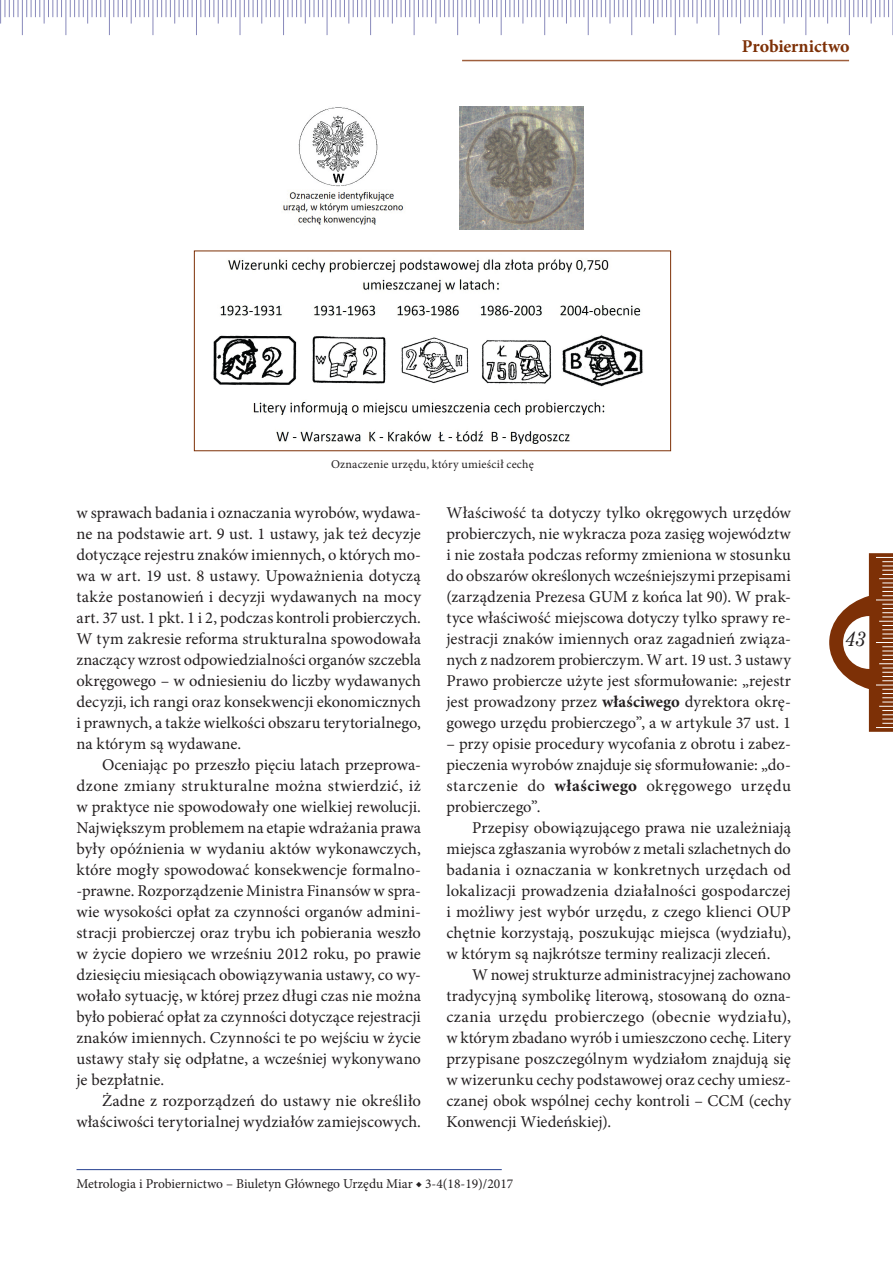
<style>
.page{position:relative;width:893px;height:1263px;background:#fff}
.page>*{position:absolute;margin:0;border:0;box-sizing:border-box;transform-origin:0 0}
.t1{font:italic 21px "Century Schoolbook";color:#231f20;scale:.9 1}
.t2{font:700 18px "Minion Pro";letter-spacing:-.01em;color:#7d3006}
.teksty{font:16.5px/21px "Minion Pro";letter-spacing:.005em;color:#231f20;text-align:justify}
.t3{font:13.5px "Minion Pro";color:#231f20}
.podpis_zdjęć{font:12px "Minion Pro";letter-spacing:.02em;color:#231f20}
.s1{font-weight:700}
</style>
<div class="page">
<hr style="left:462px;top:60px;width:387px;height:1px;background:#9f5f3d">
<hr style="left:77px;top:1169px;width:425px;height:1px;background:#25408f">
<svg style="left:829px;top:553px;width:64px;height:179px"></svg>
<img style="left:213px;top:259px;width:430px;height:185px">
<img style="left:283px;top:107px;width:121px;height:118px">
<img style="left:460px;top:106px;width:124px;height:124px">
<svg style="left:0;top:0;width:19px;height:24px"></svg>
<hr style="left:22px;top:0;width:1px;height:35px;background:#8889bb">
<svg style="left:26px;top:0;width:36px;height:24px"></svg>
<hr style="left:66px;top:0;width:1px;height:35px;background:#8889bb">
<svg style="left:70px;top:0;width:36px;height:24px"></svg>
<hr style="left:109px;top:0;width:1px;height:35px;background:#8889bb">
<svg style="left:114px;top:0;width:35px;height:24px"></svg>
<hr style="left:153px;top:0;width:1px;height:35px;background:#8889bb">
<svg style="left:157px;top:0;width:36px;height:24px"></svg>
<hr style="left:196px;top:0;width:1px;height:35px;background:#8889bb">
<svg style="left:201px;top:0;width:35px;height:24px"></svg>
<hr style="left:240px;top:0;width:1px;height:35px;background:#8889bb">
<svg style="left:244px;top:0;width:36px;height:24px"></svg>
<hr style="left:283px;top:0;width:1px;height:35px;background:#8889bb">
<svg style="left:288px;top:0;width:35px;height:24px"></svg>
<hr style="left:327px;top:0;width:1px;height:35px;background:#8889bb">
<svg style="left:331px;top:0;width:36px;height:24px"></svg>
<hr style="left:370px;top:0;width:1px;height:35px;background:#8889bb">
<svg style="left:375px;top:0;width:35px;height:24px"></svg>
<hr style="left:414px;top:0;width:1px;height:35px;background:#8889bb">
<svg style="left:418px;top:0;width:36px;height:24px"></svg>
<hr style="left:457px;top:0;width:1px;height:35px;background:#8889bb">
<svg style="left:462px;top:0;width:36px;height:24px"></svg>
<hr style="left:501px;top:0;width:1px;height:35px;background:#8889bb">
<svg style="left:505px;top:0;width:36px;height:24px"></svg>
<hr style="left:544px;top:0;width:1px;height:35px;background:#8889bb">
<svg style="left:549px;top:0;width:36px;height:24px"></svg>
<hr style="left:588px;top:0;width:1px;height:35px;background:#8889bb">
<svg style="left:592px;top:0;width:36px;height:24px"></svg>
<hr style="left:631px;top:0;width:1px;height:35px;background:#8889bb">
<svg style="left:636px;top:0;width:36px;height:24px"></svg>
<hr style="left:675px;top:0;width:1px;height:35px;background:#8889bb">
<svg style="left:679px;top:0;width:36px;height:24px"></svg>
<hr style="left:718px;top:0;width:1px;height:35px;background:#8889bb">
<svg style="left:723px;top:0;width:36px;height:24px"></svg>
<hr style="left:762px;top:0;width:1px;height:35px;background:#8889bb">
<svg style="left:766px;top:0;width:36px;height:24px"></svg>
<hr style="left:806px;top:0;width:1px;height:35px;background:#8889bb">
<svg style="left:810px;top:0;width:36px;height:24px"></svg>
<hr style="left:849px;top:0;width:1px;height:35px;background:#8889bb">
<svg style="left:853px;top:0;width:36px;height:24px"></svg>
<hr style="left:892px;top:0;width:1px;height:35px;background:#8889bb">
<p class="podpis_zdjęć" style="left:331px;top:456px;width:204px">Oznaczenie urzędu, który umieścił cechę</p>
<p class="t2" style="left:742px;top:34px;width:109px">Probiernictwo</p>
<p class="teksty" style="left:77px;top:502px;width:346px">w sprawach badania i oznaczania wyrobów, wydawa&shy;ne na podstawie art. 9 ust. 1 ustawy, jak też decyzje dotyczące rejestru znaków imiennych, o których mo&shy;wa w art. 19 ust. 8 ustawy. Upoważnienia dotyczą także postanowień i decyzji wydawanych na mocy art. 37 ust. 1 pkt. 1 i 2, podczas kontroli probierczych.<br>W tym zakresie reforma strukturalna spowodowała znaczący wzrost odpowiedzialności organów szczebla okręgowego – w odniesieniu do liczby wydawanych decyzji, ich rangi oraz konsekwencji ekonomicznych i prawnych, a także wielkości obszaru terytorialnego, na którym są wydawane.</p>
<p class="teksty" style="left:77px;top:754px;width:346px;text-indent:26px">Oceniając po przeszło pięciu latach przeprowa&shy;dzone zmiany strukturalne można stwierdzić, iż w praktyce nie spowodowały one wielkiej rewolucji.<br>Największym problemem na etapie wdrażania prawa były opóźnienia w wydaniu aktów wykonawczych, które mogły spowodować konsekwencje formalno--prawne. Rozporządzenie Ministra Finansów w spra&shy;wie wysokości opłat za czynności organów admini&shy;stracji probierczej oraz trybu ich pobierania weszło w życie dopiero we wrześniu 2012 roku, po prawie dziesięciu miesiącach obowiązywania ustawy, co wy&shy;wołało sytuację, w której przez długi czas nie można było pobierać opłat za czynności dotyczące rejestracji znaków imiennych. Czynności te po wejściu w życie ustawy stały się odpłatne, a wcześniej wykonywano je bezpłatnie.</p>
<p class="teksty" style="left:77px;top:1090px;width:346px;text-align:right">Żadne z rozporządzeń do ustawy nie określiło właściwości terytorialnej wydziałów zamiejscowych.</p>
<p class="teksty" style="left:446px;top:502px;width:346px">Właściwość ta dotyczy tylko okręgowych urzędów probierczych, nie wykracza poza zasięg województw i nie została podczas reformy zmieniona w stosunku do obszarów określonych wcześniejszymi przepisami (zarządzenia Prezesa GUM z końca lat 90). W prak&shy;tyce właściwość miejscowa dotyczy tylko sprawy re&shy;jestracji znaków imiennych oraz zagadnień związa&shy;nych z nadzorem probierczym. W art. 19 ust. 3 ustawy Prawo probiercze użyte jest sformułowanie: „rejestr jest prowadzony przez <span class="s1">właściwego</span> dyrektora okrę&shy;gowego urzędu probierczego”, a w artykule 37 ust. 1</p>
<p class="teksty" style="left:446px;top:733px;width:346px">– przy opisie procedury wycofania z obrotu i zabez&shy;pieczenia wyrobów znajduje się sformułowanie: „do&shy;starczenie do <span class="s1">właściwego</span> okręgowego urzędu probierczego”.</p>
<p class="teksty" style="left:446px;top:817px;width:346px;text-indent:26px">Przepisy obowiązującego prawa nie uzależniają miejsca zgłaszania wyrobów z metali szlachetnych do badania i oznaczania w konkretnych urzędach od lokalizacji prowadzenia działalności gospodarczej i możliwy jest wybór urzędu, z czego klienci OUP chętnie korzystają, poszukując miejsca (wydziału), w którym są najkrótsze terminy realizacji zleceń.</p>
<p class="teksty" style="left:446px;top:964px;width:346px;text-indent:26px">W nowej strukturze administracyjnej zachowano tradycyjną symbolikę literową, stosowaną do ozna&shy;czania urzędu probierczego (obecnie wydziału), w którym zbadano wyrób i umieszczono cechę. Litery przypisane poszczególnym wydziałom znajdują się w wizerunku cechy podstawowej oraz cechy umiesz&shy;czanej obok wspólnej cechy kontroli – CCM (cechy Konwencji Wiedeńskiej).</p>
<p class="t3" style="left:77px;top:1175px;width:438px">Metrologia i Probiernictwo – Biuletyn Głównego Urzędu Miar ◆ 3-4(18-19)/2017</p>
<p class="t1" style="left:844px;top:622px;width:25px">43</p>
</div>
